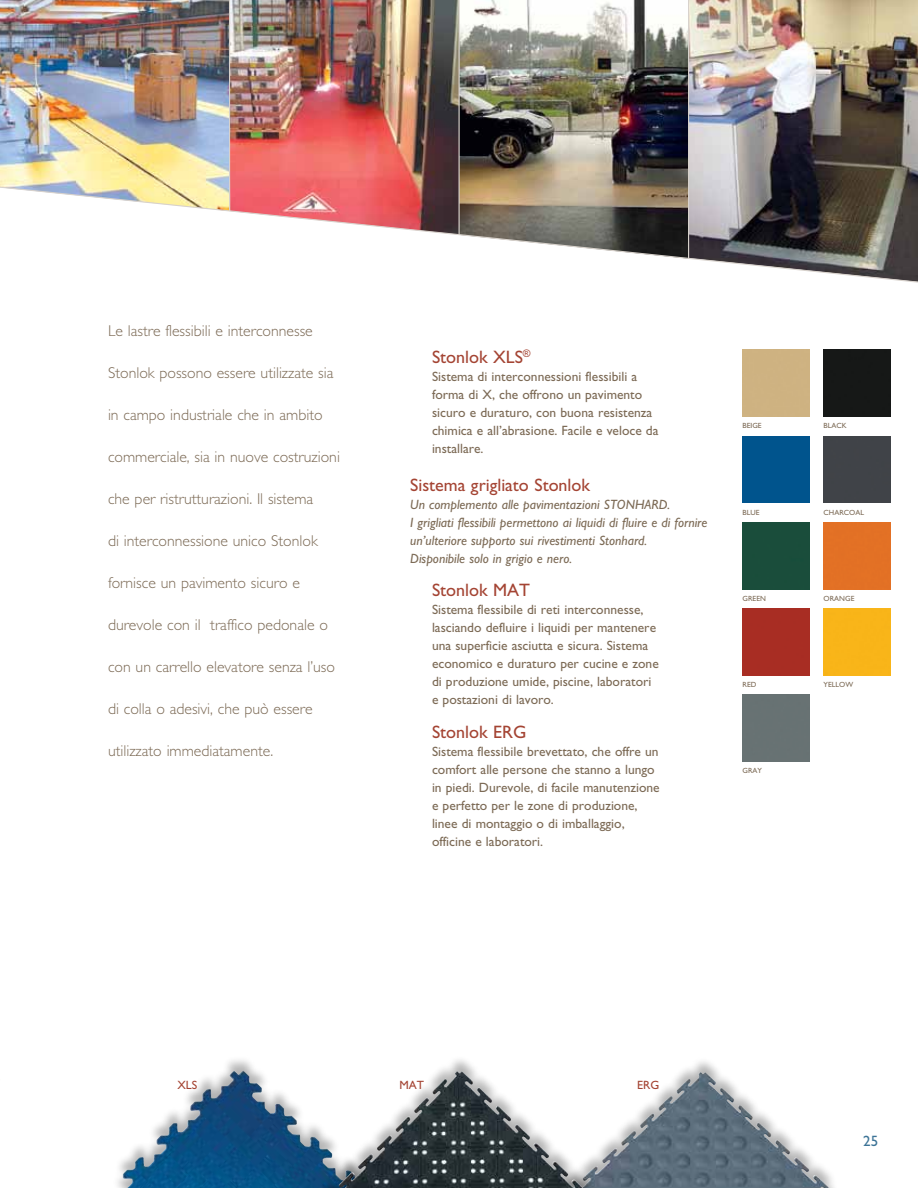
<style>
.page{position:relative;width:918px;height:1188px;background:#fff}
.page>*{position:absolute;margin:0;border:0;box-sizing:border-box;transform-origin:0 0}
.t1{font:18px "Gill Sans";color:#a44433}
.t2{font:300 15.75px "Gill Sans";color:#7c6a55}
.t3{font:15px "Gill Sans";color:#3d7497}
.t4{font:13.5px/18px "Gill Sans";color:#7c6a55}
.t5{font:italic 13.5px/18px "Gill Sans";color:#7c6a55}
.t6{font:12px "Gill Sans";color:#a44433}
.t7{font:7.5px "Gill Sans";color:#7c6a55}
</style>
<div class="page">
<div style="left:110px;top:1053px;width:264px;height:135px;background:#000;opacity:.3"></div>
<img style="left:123px;top:1070px;width:186px;height:118px">
<div style="left:536px;top:1055px;width:301px;height:133px;background:#000;opacity:.3"></div>
<img style="left:595px;top:1074px;width:234px;height:114px">
<div style="left:309px;top:1053px;width:286px;height:135px;background:#000;opacity:.3"></div>
<img style="left:339px;top:1072px;width:244px;height:116px">
<img style="left:689px;top:0;width:229px;height:90px">
<img style="left:460px;top:0;width:228px;height:90px">
<img style="left:230px;top:0;width:229px;height:90px">
<img style="left:0;top:0;width:229px;height:90px">
<hr style="left:229px;top:0;width:1px;height:211px;background:#d8d2cc">
<hr style="left:459px;top:0;width:1px;height:235px;background:#d8d2cc">
<hr style="left:688px;top:0;width:1px;height:259px;background:#d8d2cc">
<div style="left:824px;top:350px;width:67px;height:67px;background:#161817"></div>
<div style="left:743px;top:436px;width:67px;height:67px;background:#00548d"></div>
<div style="left:824px;top:436px;width:67px;height:67px;background:#404348"></div>
<div style="left:743px;top:522px;width:67px;height:67px;background:#1a4d3b"></div>
<div style="left:824px;top:522px;width:67px;height:67px;background:#e37125"></div>
<div style="left:743px;top:609px;width:67px;height:66px;background:#a82d23"></div>
<div style="left:824px;top:609px;width:67px;height:66px;background:#f9b519"></div>
<div style="left:743px;top:695px;width:67px;height:67px;background:#677273"></div>
<img style="left:0;top:90px;width:918px;height:193px">
<p class="t2" style="left:108px;top:322px;width:206px">Le lastre flessibili e interconnesse</p>
<p class="t2" style="left:108px;top:364px;width:227px">Stonlok possono essere utilizzate sia</p>
<p class="t2" style="left:108px;top:406px;width:216px">in campo industriale che in ambito</p>
<p class="t2" style="left:108px;top:448px;width:233px">commerciale, sia in nuove costruzioni</p>
<p class="t2" style="left:108px;top:490px;width:207px">che per ristrutturazioni. Il sistema</p>
<p class="t2" style="left:108px;top:532px;width:211px">di interconnessione unico Stonlok</p>
<p class="t2" style="left:108px;top:574px;width:193px">fornisce un pavimento sicuro e</p>
<p class="t2" style="left:108px;top:616px;width:221px">durevole con il traffico pedonale o</p>
<p class="t2" style="left:108px;top:658px;width:229px">con un carrello elevatore senza l’uso</p>
<p class="t2" style="left:108px;top:700px;width:206px">di colla o adesivi, che può essere</p>
<p class="t2" style="left:108px;top:742px;width:167px">utilizzato immediatamente.</p>
<h1 class="t1" style="left:432px;top:347px;width:100px">Stonlok XLS<sup>®</sup></h1>
<p class="t4" style="left:432px;top:368px;width:228px">Sistema di interconnessioni flessibili a forma di X, che offrono un pavimento sicuro e duraturo, con buona resistenza chimica e all’abrasione. Facile e veloce da installare.</p>
<h1 class="t1" style="left:410px;top:474px;width:181px">Sistema grigliato Stonlok</h1>
<p class="t5" style="left:410px;top:495px;width:299px">Un complemento alle pavimentazioni STONHARD.<br>I grigliati flessibili permettono ai liquidi di fluire e di fornire un’ulteriore supporto sui rivestimenti Stonhard.<br>Disponibile solo in grigio e nero.</p>
<h1 class="t1" style="left:432px;top:579px;width:100px">Stonlok MAT</h1>
<p class="t4" style="left:432px;top:600px;width:228px">Sistema flessibile di reti interconnesse, lasciando defluire i liquidi per mantenere una superficie asciutta e sicura. Sistema economico e duraturo per cucine e zone di produzione umide, piscine, laboratori e postazioni di lavoro.</p>
<h1 class="t1" style="left:432px;top:722px;width:96px">Stonlok ERG</h1>
<p class="t4" style="left:432px;top:743px;width:229px">Sistema flessibile brevettato, che offre un comfort alle persone che stanno a lungo in piedi. Durevole, di facile manutenzione e perfetto per le zone di produzione, linee di montaggio o di imballaggio, officine e laboratori.</p>
<p class="t7" style="left:743px;top:422px;width:21px">BEIGE</p>
<p class="t7" style="left:824px;top:422px;width:25px">BLACK</p>
<p class="t7" style="left:743px;top:508px;width:18px">BLUE</p>
<p class="t7" style="left:824px;top:508px;width:42px">CHARCOAL</p>
<p class="t7" style="left:743px;top:594px;width:25px">GREEN</p>
<p class="t7" style="left:824px;top:594px;width:32px">ORANGE</p>
<p class="t7" style="left:743px;top:680px;width:15px">RED</p>
<p class="t7" style="left:824px;top:680px;width:31px">YELLOW</p>
<p class="t7" style="left:743px;top:767px;width:21px">GRAY</p>
<p class="t6" style="left:177px;top:1078px;width:21px">XLS</p>
<p class="t6" style="left:399px;top:1078px;width:26px">MAT</p>
<p class="t6" style="left:637px;top:1078px;width:24px">ERG</p>
<p class="t3" style="left:863px;top:1133px;width:16px">25</p>
</div>
